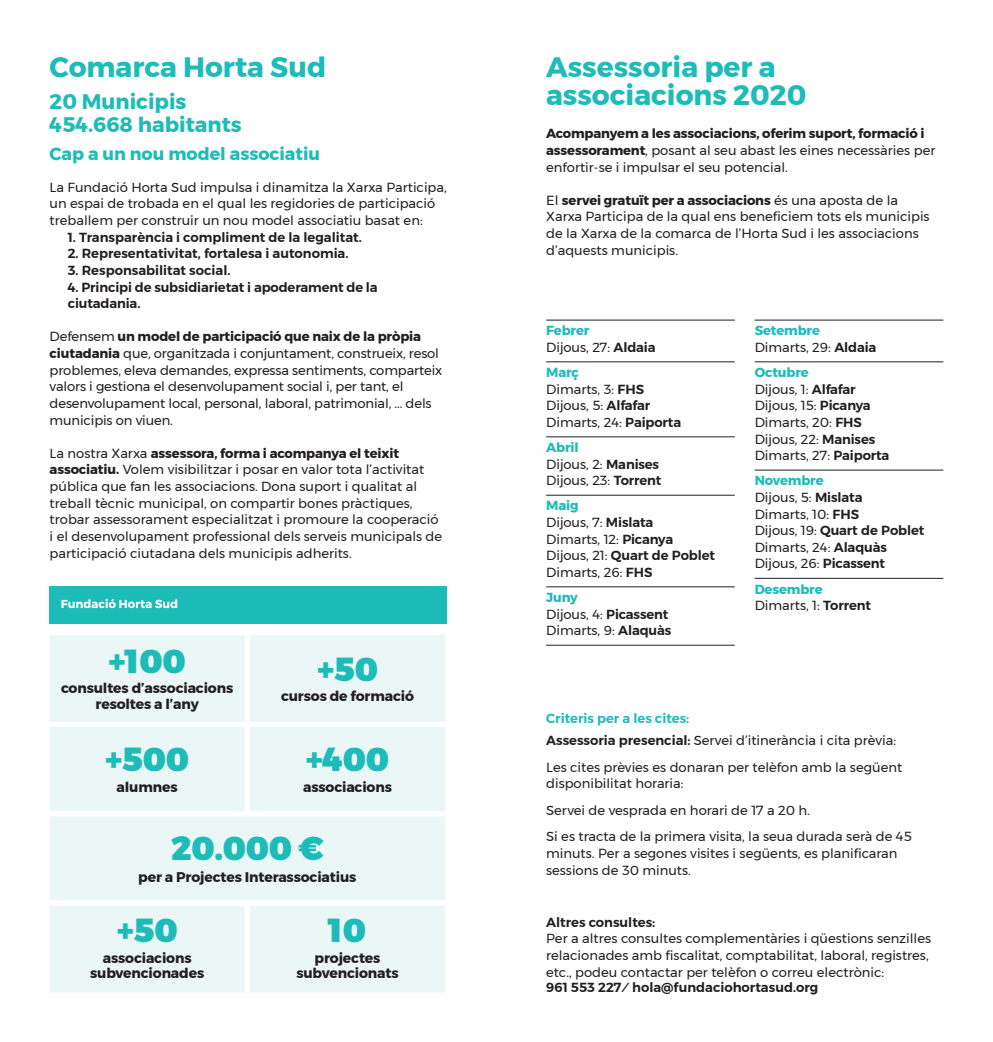
<style>
.page{position:relative;width:993px;height:1042px;background:#fff}
.page>*{position:absolute;margin:0;border:0;box-sizing:border-box;transform-origin:0 0}
.t1{font:900 33.25px "Montserrat";letter-spacing:-.01em;color:#1dbcb8}
.t2{font:700 28px/28px "Montserrat";color:#1dbcb8}
.t3{font:700 21px/22.8px "Montserrat";color:#1dbcb8}
.t4{font:700 17.5px "Montserrat";color:#1dbcb8}
.t5{font:700 14px/15.8px "Montserrat";letter-spacing:-.01em;color:#231f20;text-align:center}
.t6{font:13.12px/16.6px "Montserrat";color:#231f20}
.t7{font:600 13.12px/16.6px "Montserrat";color:#231f20}
.s1{font-weight:700}
.s2{font-weight:700;color:#1dbcb8}
.s3{font-weight:600}
.s4{font-weight:600;color:#1dbcb8}
</style>
<div class="page">
<div style="left:50px;top:586px;width:396px;height:37px;background:#1dbcb8"></div>
<svg style="left:61px;top:599px;width:116px;height:9px"></svg>
<div style="left:50px;top:635px;width:395px;height:357px;background:#ebf6f6"></div>
<div style="left:245px;top:635px;width:5px;height:87px;background:#fff"></div>
<div style="left:50px;top:722px;width:197px;height:5px;background:#fff"></div>
<div style="left:247px;top:722px;width:198px;height:5px;background:#fff"></div>
<div style="left:245px;top:727px;width:5px;height:84px;background:#fff"></div>
<div style="left:50px;top:811px;width:197px;height:5px;background:#fff"></div>
<div style="left:247px;top:811px;width:198px;height:5px;background:#fff"></div>
<div style="left:50px;top:900px;width:197px;height:5px;background:#fff"></div>
<div style="left:247px;top:900px;width:198px;height:5px;background:#fff"></div>
<div style="left:245px;top:905px;width:5px;height:87px;background:#fff"></div>
<hr style="left:546px;top:320px;width:188px;height:1px;background:#231f20">
<hr style="left:546px;top:361px;width:188px;height:1px;background:#231f20">
<hr style="left:546px;top:436px;width:188px;height:1px;background:#231f20">
<hr style="left:546px;top:495px;width:188px;height:1px;background:#231f20">
<hr style="left:546px;top:586px;width:188px;height:1px;background:#231f20">
<hr style="left:546px;top:645px;width:188px;height:1px;background:#231f20">
<hr style="left:754px;top:320px;width:189px;height:1px;background:#231f20">
<hr style="left:754px;top:361px;width:189px;height:1px;background:#231f20">
<hr style="left:754px;top:470px;width:189px;height:1px;background:#231f20">
<hr style="left:754px;top:578px;width:189px;height:1px;background:#231f20">
<h2 class="t2" style="left:50px;top:53px;width:278px">Comarca Horta Sud</h2>
<h3 class="t3" style="left:50px;top:90px;width:193px">20 Municipis<br>454.668 habitants</h3>
<h3 class="t4" style="left:50px;top:140px;width:272px">Cap a un nou model associatiu</h3>
<p class="t6" style="left:50px;top:179px;width:398px">La Fundació Horta Sud impulsa i dinamitza la Xarxa Participa, un espai de trobada en el qual les regidories de participació treballem per construir un nou model associatiu basat en:</p>
<p class="t7" style="left:68px;top:229px;width:295px">1. Transparència i compliment de la legalitat.</p>
<p class="t7" style="left:68px;top:245px;width:282px">2. Representativitat, fortalesa i autonomia.</p>
<p class="t7" style="left:68px;top:262px;width:164px">3. Responsabilitat social.</p>
<p class="t7" style="left:68px;top:278px;width:311px">4. Principi de subsidiarietat i apoderament de la ciutadania.</p>
<p class="t6" style="left:50px;top:328px;width:394px">Defensem <span class="s1">un model de participació que naix de la pròpia ciutadania</span> que, organitzada i conjuntament, construeix, resol problemes, eleva demandes, expressa sentiments, comparteix valors i gestiona el desenvolupament social i, per tant, el desenvolupament local, personal, laboral, patrimonial, ... dels municipis on viuen.</p>
<p class="t6" style="left:50px;top:445px;width:394px">La nostra Xarxa <span class="s1">assessora, forma i acompanya el teixit associatiu.</span> Volem visibilitzar i posar en valor tota l’activitat pública que fan les associacions. Dona suport i qualitat al treball tècnic municipal, on compartir bones pràctiques, trobar assessorament especialitzat i promoure la cooperació i el desenvolupament professional dels serveis municipals de participació ciutadana dels municipis adherits.</p>
<h1 class="t1" style="left:109px;top:633px;width:79px">+100</h1>
<p class="t5" style="left:61px;top:680px;width:174px">consultes d’associacions resoltes a l’any</p>
<h1 class="t1" style="left:105px;top:732px;width:85px">+500</h1>
<p class="t5" style="left:117px;top:779px;width:63px">alumnes</p>
<h1 class="t1" style="left:317px;top:641px;width:62px">+50</h1>
<p class="t5" style="left:281px;top:688px;width:134px">cursos de formació</p>
<h1 class="t1" style="left:306px;top:732px;width:85px">+400</h1>
<p class="t5" style="left:303px;top:779px;width:90px">associacions</p>
<h1 class="t1" style="left:171px;top:820px;width:154px">20.000 €</h1>
<p class="t5" style="left:138px;top:869px;width:220px">per a Projectes Interassociatius</p>
<h1 class="t1" style="left:117px;top:903px;width:62px">+50</h1>
<p class="t5" style="left:90px;top:950px;width:116px">associacions subvencionades</p>
<h1 class="t1" style="left:329px;top:903px;width:39px">10</h1>
<p class="t5" style="left:296px;top:950px;width:104px">projectes subvencionats</p>
<h2 class="t2" style="left:546px;top:53px;width:262px">Assessoria per a associacions 2020</h2>
<p class="t6" style="left:546px;top:125px;width:390px"><span class="s1">Acompanyem a les associacions, oferim suport, formació i assessorament</span>, posant al seu abast les eines necessàries per enfortir-se i impulsar el seu potencial.</p>
<p class="t6" style="left:546px;top:192px;width:385px">El <span class="s1">servei gratuït per a associacions</span> és una aposta de la Xarxa Participa de la qual ens beneficiem tots els municipis de la Xarxa de la comarca de l’Horta Sud i les associacions d’aquests municipis.</p>
<p class="t6" style="left:546px;top:322px;width:111px"><span class="s2">Febrer<br></span>Dijous, 27: <span class="s3">Aldaia</span></p>
<p class="t6" style="left:546px;top:364px;width:137px"><span class="s2">Març<br></span>Dimarts, 3: <span class="s3">FHS<br></span>Dijous, 5: <span class="s3">Alfafar<br></span>Dimarts, 24: <span class="s3">Paiporta</span></p>
<p class="t6" style="left:546px;top:439px;width:117px"><span class="s2">Abril<br></span>Dijous, 2: <span class="s3">Manises<br></span>Dijous, 23: <span class="s3">Torrent</span></p>
<p class="t6" style="left:546px;top:497px;width:170px"><span class="s2">Maig<br></span>Dijous, 7: <span class="s3">Mislata<br></span>Dimarts, 12: <span class="s3">Picanya<br></span>Dijous, 21: <span class="s3">Quart de Poblet<br></span>Dimarts, 26: <span class="s3">FHS</span></p>
<p class="t6" style="left:546px;top:589px;width:127px"><span class="s2">Juny<br></span>Dijous, 4: <span class="s3">Picassent<br></span>Dimarts, 9: <span class="s3">Alaquàs</span></p>
<p class="t6" style="left:754px;top:322px;width:123px"><span class="s2">Setembre<br></span>Dimarts, 29: <span class="s3">Aldaia</span></p>
<p class="t6" style="left:754px;top:364px;width:136px"><span class="s2">Octubre<br></span>Dijous, 1: <span class="s3">Alfafar<br></span>Dijous, 15: <span class="s3">Picanya<br></span>Dimarts, 20: <span class="s3">FHS<br></span>Dijous, 22: <span class="s3">Manises<br></span>Dimarts, 27: <span class="s3">Paiporta</span></p>
<p class="t6" style="left:754px;top:472px;width:171px"><span class="s2">Novembre<br></span>Dijous, 5: <span class="s3">Mislata<br></span>Dimarts, 10: <span class="s3">FHS<br></span>Dijous, 19: <span class="s3">Quart de Poblet<br></span>Dimarts, 24: <span class="s3">Alaquàs<br></span>Dijous, 26: <span class="s3">Picassent</span></p>
<p class="t6" style="left:754px;top:580px;width:118px"><span class="s2">Desembre<br></span>Dimarts, 1: <span class="s3">Torrent</span></p>
<p class="t6" style="left:546px;top:708px;width:351px;line-height:21.5px"><span class="s4">Criteris per a les cites:<br></span><span class="s3">Assessoria presencial:</span> Servei d’itinerància i cita prèvia:</p>
<p class="t6" style="left:546px;top:758px;width:357px">Les cites prèvies es donaran per telèfon amb la següent disponibilitat horaria:</p>
<p class="t6" style="left:546px;top:796px;width:367px;line-height:26.6px">Servei de vesprada en horari de 17 a 20 h.<br>Si es tracta de la primera visita, la seua durada serà de 45</p>
<p class="t6" style="left:546px;top:845px;width:353px">minuts. Per a segones visites i següents, es planificaran sessions de 30 minuts.</p>
<p class="t7" style="left:546px;top:914px;width:111px">Altres consultes:</p>
<p class="t6" style="left:546px;top:930px;width:386px">Per a altres consultes complementàries i qüestions senzilles relacionades amb fiscalitat, comptabilitat, laboral, registres, etc., podeu contactar per telèfon o correu electrònic:</p>
<p class="t7" style="left:546px;top:979px;width:274px">961 553 227 ⁄hola@fundaciohortasud.org</p>
</div>
